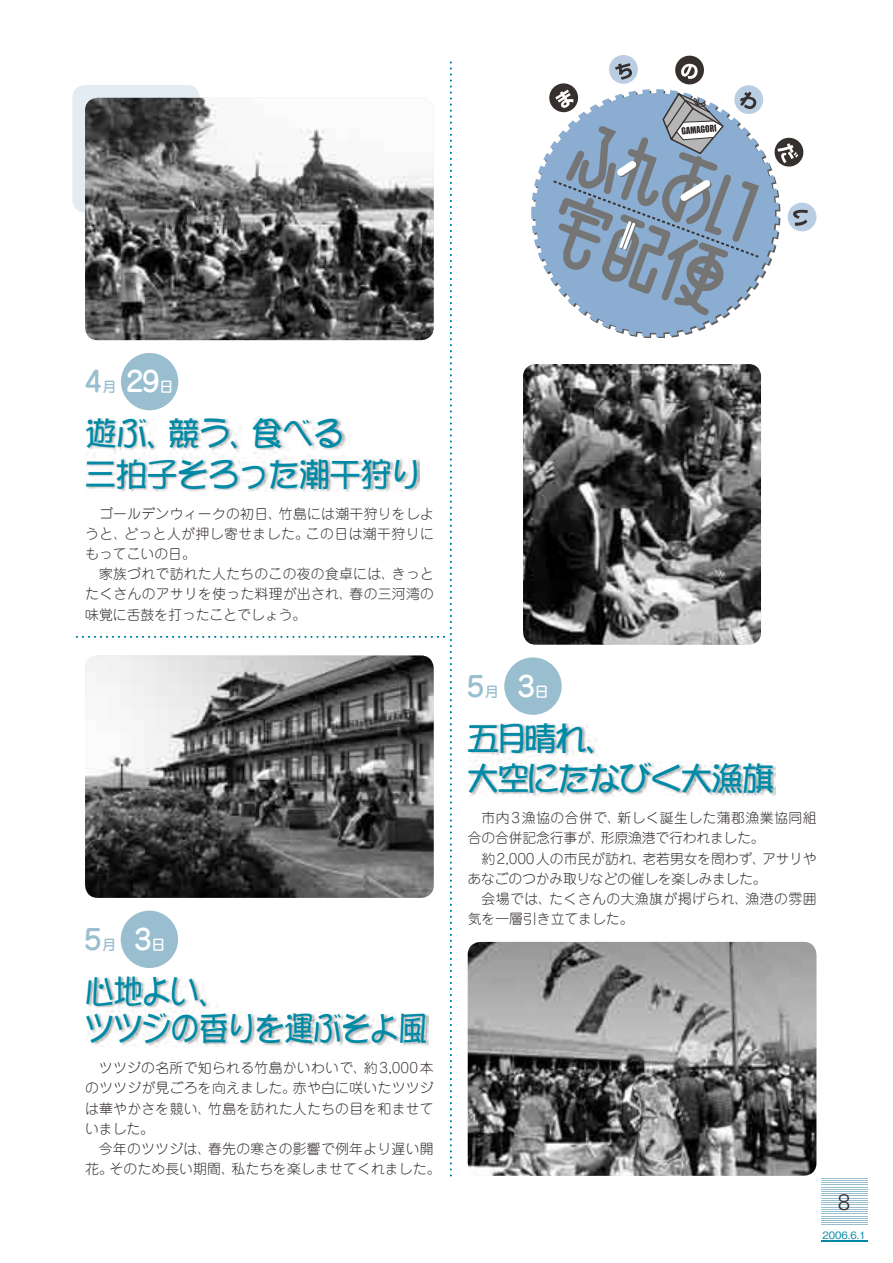
<style>
.page{position:relative;width:893px;height:1263px;background:#fff}
.page>*{position:absolute;margin:0;border:0;box-sizing:border-box;transform-origin:0 0}
.t1{font:32.55px/40.3px "DFPOP1 Std W5";letter-spacing:-.025em;color:#008aa6;scale:.96 1}
.t2{font:32.55px/37.2px "DFPOP1 Std W5";letter-spacing:-.025em;color:#008aa6;scale:.9 1}
.t3{font:32.55px/40.3px "DFPOP1 Std W5";letter-spacing:-.06em;color:#008aa6}
.t4{font:500 27.9px "Jun 34 Pro";color:#fff}
.t5{font:500 27.9px "Jun 34 Pro";color:#99becf}
.t6{font:300 22.5px "Univers";color:#36312f}
.t7{font:500 13.95px "Jun 34 Pro";color:#fff}
.t8{font:500 13.95px "Jun 34 Pro";color:#99becf}
.t9{font:300 13.8px/20.2px "Jun 101 Pro";letter-spacing:.02em;color:#36312f}
.t10{font:300 13.8px/20.2px "Jun 101 Pro";letter-spacing:-.01em;color:#36312f}
.t11{font:300 13.8px/20.2px "Jun 101 Pro";color:#36312f}
.t12{font:300 13.8px "Jun 101 Pro";letter-spacing:-.015em;color:#36312f}
.t13{font:300 13.8px "Jun 101 Pro";letter-spacing:-.005em;color:#36312f}
.t14{font:500 10.05px "Gothic BBB Pro";color:#008aa6}
</style>
<div class="page">
<hr style="left:0;top:978px;width:1px;height:285px;background:#c5d7e2">
<div style="left:72px;top:85px;width:128px;height:128px;background:#e3ecf2;border-radius:13px"></div>
<img style="left:523px;top:364px;width:237px;height:281px">
<img style="left:469px;top:723px;width:307px;height:73px">
<div style="left:504px;top:657px;width:58px;height:58px;background:#99becf;border-radius:50%"></div>
<img style="left:468px;top:942px;width:348px;height:234px">
<svg style="left:76px;top:61px;width:375px;height:1115px"></svg>
<svg style="left:531px;top:93px;width:248px;height:244px"></svg>
<svg style="left:549px;top:83px;width:29px;height:29px"></svg>
<svg style="left:773px;top:136px;width:31px;height:32px"></svg>
<svg style="left:787px;top:202px;width:29px;height:30px"></svg>
<svg style="left:551px;top:56px;width:213px;height:265px"></svg>
<hr style="left:821px;top:1178px;width:46px;height:1px;background:#99becf">
<hr style="left:821px;top:1225px;width:46px;height:1px;background:#99becf">
<hr style="left:821px;top:1222px;width:46px;height:1px;background:#99becf">
<hr style="left:821px;top:1220px;width:46px;height:1px;background:#99becf">
<hr style="left:821px;top:1218px;width:46px;height:1px;background:#99becf">
<hr style="left:821px;top:1216px;width:46px;height:1px;background:#99becf">
<hr style="left:821px;top:1213px;width:46px;height:1px;background:#99becf">
<hr style="left:821px;top:1211px;width:46px;height:1px;background:#99becf">
<hr style="left:821px;top:1209px;width:46px;height:1px;background:#99becf">
<hr style="left:821px;top:1207px;width:46px;height:1px;background:#99becf">
<hr style="left:821px;top:1205px;width:46px;height:1px;background:#99becf">
<hr style="left:821px;top:1202px;width:46px;height:1px;background:#99becf">
<hr style="left:821px;top:1200px;width:46px;height:1px;background:#99becf">
<hr style="left:821px;top:1198px;width:46px;height:1px;background:#99becf">
<hr style="left:821px;top:1196px;width:46px;height:1px;background:#99becf">
<hr style="left:821px;top:1193px;width:46px;height:1px;background:#99becf">
<hr style="left:821px;top:1191px;width:46px;height:1px;background:#99becf">
<hr style="left:821px;top:1189px;width:46px;height:1px;background:#99becf">
<hr style="left:821px;top:1187px;width:46px;height:1px;background:#99becf">
<hr style="left:821px;top:1184px;width:46px;height:1px;background:#99becf">
<hr style="left:821px;top:1182px;width:46px;height:1px;background:#99becf">
<hr style="left:821px;top:1180px;width:46px;height:1px;background:#99becf">
<hr style="left:821px;top:1240px;width:46px;height:2px;background:#008aa6">
<h2 class="t5" style="left:84px;top:359px;width:19px">4</h2>
<p class="t8" style="left:102px;top:376px;width:15px">月</p>
<h2 class="t4" style="left:126px;top:359px;width:35px">29</h2>
<p class="t7" style="left:159px;top:376px;width:15px">日</p>
<h1 class="t1" style="left:251px;top:413px;width:98px">食べる</h1>
<h1 class="t1" style="left:85px;top:413px;width:352px">遊ぶ、<br>三拍子そろった潮干狩り</h1>
<h1 class="t1" style="left:168px;top:413px;width:98px">競う、</h1>
<p class="t9" style="left:99px;top:502px;width:184px">ゴールデンウィークの初日、</p>
<p class="t9" style="left:279px;top:502px;width:157px">竹島には潮干狩りをしよ</p>
<p class="t9" style="left:124px;top:522px;width:186px">どっと人が押し寄せました。</p>
<p class="t11" style="left:85px;top:522px;width:112px">うと、<br>もってこいの日。</p>
<p class="t9" style="left:306px;top:522px;width:130px">この日は潮干狩りに</p>
<p class="t9" style="left:350px;top:562px;width:86px;text-indent:-251px">家族づれで訪れた人たちのこの夜の食卓には、<br>春の三河湾の</p>
<p class="t9" style="left:392px;top:562px;width:44px">きっと</p>
<p class="t9" style="left:85px;top:582px;width:269px">たくさんのアサリを使った料理が出され、味覚に舌鼓を打ったことでしょう。</p>
<h2 class="t5" style="left:84px;top:917px;width:19px">5</h2>
<p class="t8" style="left:102px;top:933px;width:15px">月</p>
<h2 class="t4" style="left:134px;top:917px;width:19px">3</h2>
<p class="t7" style="left:151px;top:933px;width:15px">日</p>
<h1 class="t2" style="left:85px;top:972px;width:382px">心地よい、<br>ツツジの香りを運ぶそよ風</h1>
<p class="t9" style="left:293px;top:1056px;width:142px;text-indent:-194px">ツツジの名所で知られる竹島かいわいで、<br>赤や白に咲いたツツジ</p>
<p class="t9" style="left:364px;top:1056px;width:71px">約3,000 本</p>
<p class="t9" style="left:208px;top:1076px;width:227px;text-indent:-123px">のツツジが見ごろを向えました。<br>竹島を訪れた人たちの目を和ませて</p>
<p class="t9" style="left:85px;top:1096px;width:128px">は華やかさを競い、</p>
<p class="t9" style="left:85px;top:1117px;width:71px">いました。</p>
<p class="t9" style="left:99px;top:1137px;width:114px">今年のツツジは、</p>
<p class="t9" style="left:208px;top:1137px;width:227px">春先の寒さの影響で例年より遅い開</p>
<p class="t9" style="left:109px;top:1157px;width:127px">そのため長い期間、</p>
<p class="t9" style="left:231px;top:1157px;width:211px">私たちを楽しませてくれました。</p>
<p class="t9" style="left:85px;top:1157px;width:29px">花。</p>
<h2 class="t5" style="left:467px;top:664px;width:19px">5</h2>
<p class="t8" style="left:485px;top:680px;width:15px">月</p>
<h2 class="t4" style="left:518px;top:664px;width:19px">3</h2>
<p class="t7" style="left:535px;top:680px;width:15px">日</p>
<h1 class="t3" style="left:466px;top:717px;width:310px">五月晴れ、<br>大空にたなびく大漁旗</h1>
<p class="t10" style="left:601px;top:806px;width:165px;text-indent:-119px">市内3漁協の合併で、<br>形原漁港で行われました。</p>
<p class="t9" style="left:618px;top:806px;width:200px">新しく誕生した蒲郡漁業協同組</p>
<p class="t10" style="left:468px;top:826px;width:138px">合の合併記念行事が、</p>
<p class="t10" style="left:642px;top:846px;width:125px">老若男女を問わず、</p>
<p class="t13" style="left:481px;top:847px;width:166px">約2,000人の市民が訪れ、</p>
<p class="t12" style="left:468px;top:867px;width:300px">あなごのつかみ取りなどの催しを楽しみました。</p>
<p class="t9" style="left:745px;top:887px;width:73px">漁港の雰囲</p>
<p class="t9" style="left:762px;top:846px;width:56px">アサリや</p>
<p class="t9" style="left:549px;top:887px;width:201px">たくさんの大漁旗が掲げられ、</p>
<p class="t11" style="left:468px;top:887px;width:167px;text-indent:14px">会場では、<br>気を一層引き立てました。</p>
<h3 class="t6" style="left:838px;top:1188px;width:14px">8</h3>
<p class="t14" style="left:822px;top:1227px;width:45px">2006.6.1</p>
</div>
